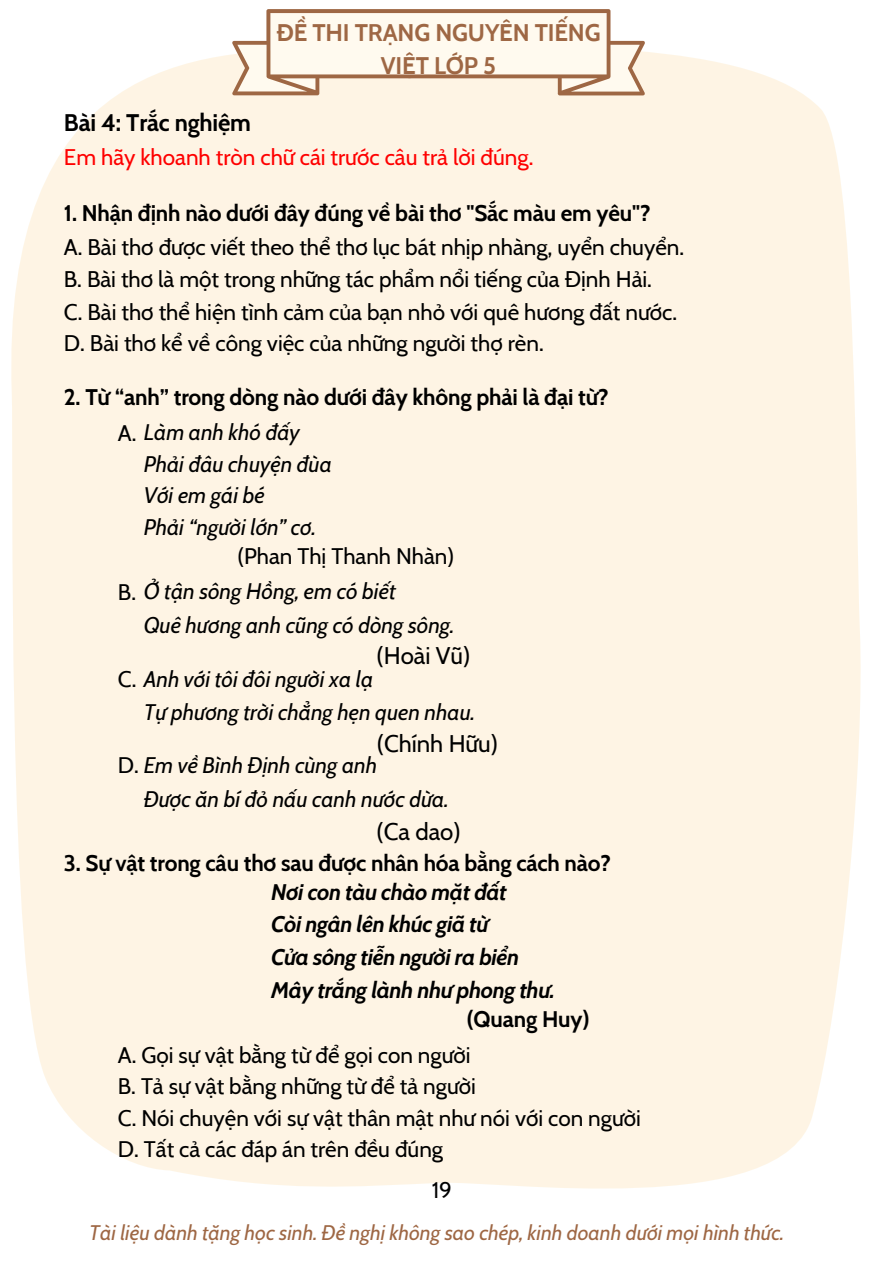
<style>
.page{position:relative;width:893px;height:1264px;background:#fff}
.page>*{position:absolute;margin:0;border:0;box-sizing:border-box;transform-origin:0 0}
.t1{font:700 24px/32.5px "Cabin";letter-spacing:-.005em;color:#9e6744;text-align:center}
.t2{font:24px "Cabin";color:#000}
.t3{font:700 23.85px "Cabin";letter-spacing:-.005em;color:#000}
.t4{font:22.5px "Cabin";color:#000}
.t5{font:italic 22.5px "Cabin";color:#000}
.t6{font:700 22.5px "Cabin";letter-spacing:-.01em;color:#000}
.t7{font:italic 700 22.5px/32.5px "Cabin";letter-spacing:-.02em;color:#000}
.t8{font:22.5px "Cabin";color:#f00}
.t9{font:italic 21px "Cabin";color:#9e6744}
.s1{font-style:normal}
</style>
<div class="page">
<div style="left:11px;top:52px;width:850px;height:1137px;background:#fef4e4"></div>
<svg style="left:232px;top:9px;width:413px;height:86px"></svg>
<p class="t3" style="left:64px;top:108px;width:189px">Bài 4: Trắc nghiệm</p>
<p class="t1" style="left:276px;top:16px;width:326px">ĐỀ THI TRẠNG NGUYÊN TIẾNG<br>VIỆT LỚP 5</p>
<p class="t8" style="left:64px;top:143px;width:471px">Em hãy khoanh tròn chữ cái trước câu trả lời đúng.</p>
<p class="t6" style="left:64px;top:199px;width:588px">1. Nhận định nào dưới đây đúng về bài thơ "Sắc màu em yêu"?</p>
<p class="t4" style="left:64px;top:233px;width:621px">A. Bài thơ được viết theo thể thơ lục bát nhịp nhàng, uyển chuyển.</p>
<p class="t4" style="left:64px;top:265px;width:589px">B. Bài thơ là một trong những tác phẩm nổi tiếng của Định Hải.</p>
<p class="t4" style="left:64px;top:298px;width:614px">C. Bài thơ thể hiện tình cảm của bạn nhỏ với quê hương đất nước.</p>
<p class="t4" style="left:64px;top:329px;width:481px">D. Bài thơ kể về công việc của những người thợ rèn.</p>
<p class="t6" style="left:64px;top:384px;width:546px">2. Từ “anh” trong dòng nào dưới đây không phải là đại từ?</p>
<p class="t5" style="left:118px;top:418px;width:183px"><span class="s1">A.</span> Làm anh khó đấy</p>
<p class="t5" style="left:144px;top:450px;width:190px">Phải đâu chuyện đùa</p>
<p class="t5" style="left:144px;top:481px;width:122px">Với em gái bé</p>
<p class="t5" style="left:144px;top:513px;width:174px">Phải “người lớn” cơ.</p>
<p class="t5" style="left:118px;top:577px;width:279px"><span class="s1">B.</span> Ở tận sông Hồng, em có biết</p>
<p class="t5" style="left:144px;top:611px;width:312px">Quê hương anh cũng có dòng sông.</p>
<p class="t5" style="left:118px;top:665px;width:257px"><span class="s1">C.</span> Anh với tôi đôi người xa lạ</p>
<p class="t5" style="left:144px;top:698px;width:333px">Tự phương trời chẳng hẹn quen nhau.</p>
<p class="t5" style="left:118px;top:751px;width:261px"><span class="s1">D.</span> Em về Bình Định cùng anh</p>
<p class="t5" style="left:144px;top:785px;width:306px">Được ăn bí đỏ nấu canh nước dừa.</p>
<p class="t4" style="left:237px;top:542px;width:219px">(Phan Thị Thanh Nhàn)</p>
<p class="t2" style="left:376px;top:640px;width:96px">(Hoài Vũ)</p>
<p class="t2" style="left:376px;top:729px;width:123px">(Chính Hữu)</p>
<p class="t2" style="left:376px;top:817px;width:86px">(Ca dao)</p>
<p class="t6" style="left:64px;top:849px;width:548px">3. Sự vật trong câu thơ sau được nhân hóa bằng cách nào?</p>
<p class="t7" style="left:271px;top:875px;width:237px">Nơi con tàu chào mặt đất</p>
<p class="t7" style="left:271px;top:908px;width:219px">Còi ngân lên khúc giã từ</p>
<p class="t7" style="left:271px;top:940px;width:285px">Cửa sông tiễn người ra biển<br>Mây trắng lành như phong thư.</p>
<p class="t6" style="left:466px;top:1005px;width:125px">(Quang Huy)</p>
<p class="t4" style="left:118px;top:1041px;width:354px">A. Gọi sự vật bằng từ để gọi con người</p>
<p class="t4" style="left:118px;top:1072px;width:359px">B. Tả sự vật bằng những từ để tả người</p>
<p class="t4" style="left:118px;top:1104px;width:524px">C. Nói chuyện với sự vật thân mật như nói với con người</p>
<p class="t4" style="left:118px;top:1135px;width:326px">D. Tất cả các đáp án trên đều đúng</p>
<p class="t4" style="left:431px;top:1175px;width:22px">19</p>
<p class="t9" style="left:89px;top:1220px;width:696px">Tài liệu dành tặng học sinh. Đề nghị không sao chép, kinh doanh dưới mọi hình thức.</p>
</div>
